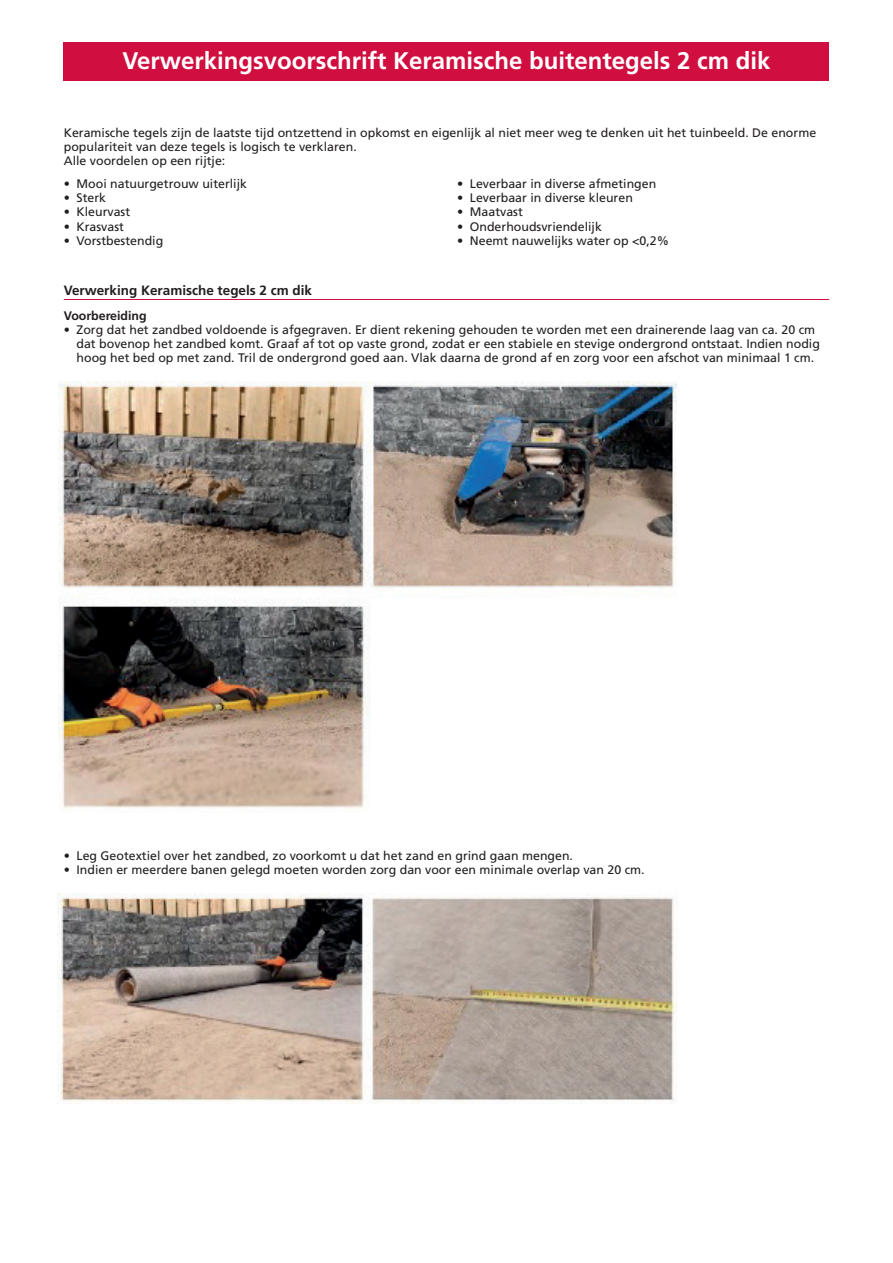
<style>
.page{position:relative;width:893px;height:1263px;background:#fff}
.page>*{position:absolute;margin:0;border:0;box-sizing:border-box;transform-origin:0 0}
.t1{font:700 24px "Frutiger LT Std";color:#fff}
.t2{font:700 13.5px "Frutiger LT Std";color:#231f20}
.t3{font:12.3px/14.2px "Frutiger LT Std";color:#231f20}
.t4{font:700 12.3px "Frutiger LT Std";color:#231f20}
</style>
<div class="page">
<div style="left:64px;top:43px;width:765px;height:38px;background:#d10e40"></div>
<hr style="left:64px;top:299px;width:765px;height:1px;background:#d10e40">
<img style="left:58px;top:382px;width:618px;height:427px">
<img style="left:58px;top:893px;width:619px;height:210px">
<h1 class="t1" style="left:122px;top:47px;width:650px">Verwerkingsvoorschrift Keramische buitentegels 2 cm dik</h1>
<p class="t3" style="left:64px;top:126px;width:754px">Keramische tegels zijn de laatste tijd ontzettend in opkomst en eigenlijk al niet meer weg te denken uit het tuinbeeld. De enorme populariteit van deze tegels is logisch te verklaren.<br>Alle voordelen op een rijtje:</p>
<p class="t3" style="left:64px;top:177px;width:185px">• Mooi natuurgetrouw uiterlijk</p>
<p class="t3" style="left:64px;top:191px;width:44px">• Sterk</p>
<p class="t3" style="left:64px;top:205px;width:68px">• Kleurvast</p>
<p class="t3" style="left:64px;top:219px;width:62px">• Krasvast</p>
<p class="t3" style="left:64px;top:234px;width:101px">• Vorstbestendig</p>
<p class="t2" style="left:64px;top:282px;width:250px">Verwerking Keramische tegels 2 cm dik</p>
<p class="t3" style="left:457px;top:177px;width:201px">• Leverbaar in diverse afmetingen</p>
<p class="t3" style="left:457px;top:191px;width:177px">• Leverbaar in diverse kleuren</p>
<p class="t3" style="left:457px;top:205px;width:67px">• Maatvast</p>
<p class="t3" style="left:457px;top:219px;width:146px">• Onderhoudsvriendelijk</p>
<p class="t3" style="left:457px;top:234px;width:214px">• Neemt nauwelijks water op &lt;0,2%</p>
<p class="t4" style="left:64px;top:308px;width:84px">Voorbereiding</p>
<p class="t3" style="left:77px;top:323px;width:745px;text-indent:-13px">• Zorg dat het zandbed voldoende is afgegraven. Er dient rekening gehouden te worden met een drainerende laag van ca. 20 cm dat bovenop het zandbed komt. Graaf af tot op vaste grond, zodat er een stabiele en stevige ondergrond ontstaat. Indien nodig hoog het bed op met zand. Tril de ondergrond goed aan. Vlak daarna de grond af en zorg voor een afschot van minimaal 1 cm.</p>
<p class="t3" style="left:64px;top:848px;width:511px">• Leg Geotextiel over het zandbed, zo voorkomt u dat het zand en grind gaan mengen.</p>
<p class="t3" style="left:64px;top:863px;width:582px">• Indien er meerdere banen gelegd moeten worden zorg dan voor een minimale overlap van 20 cm.</p>
</div>
